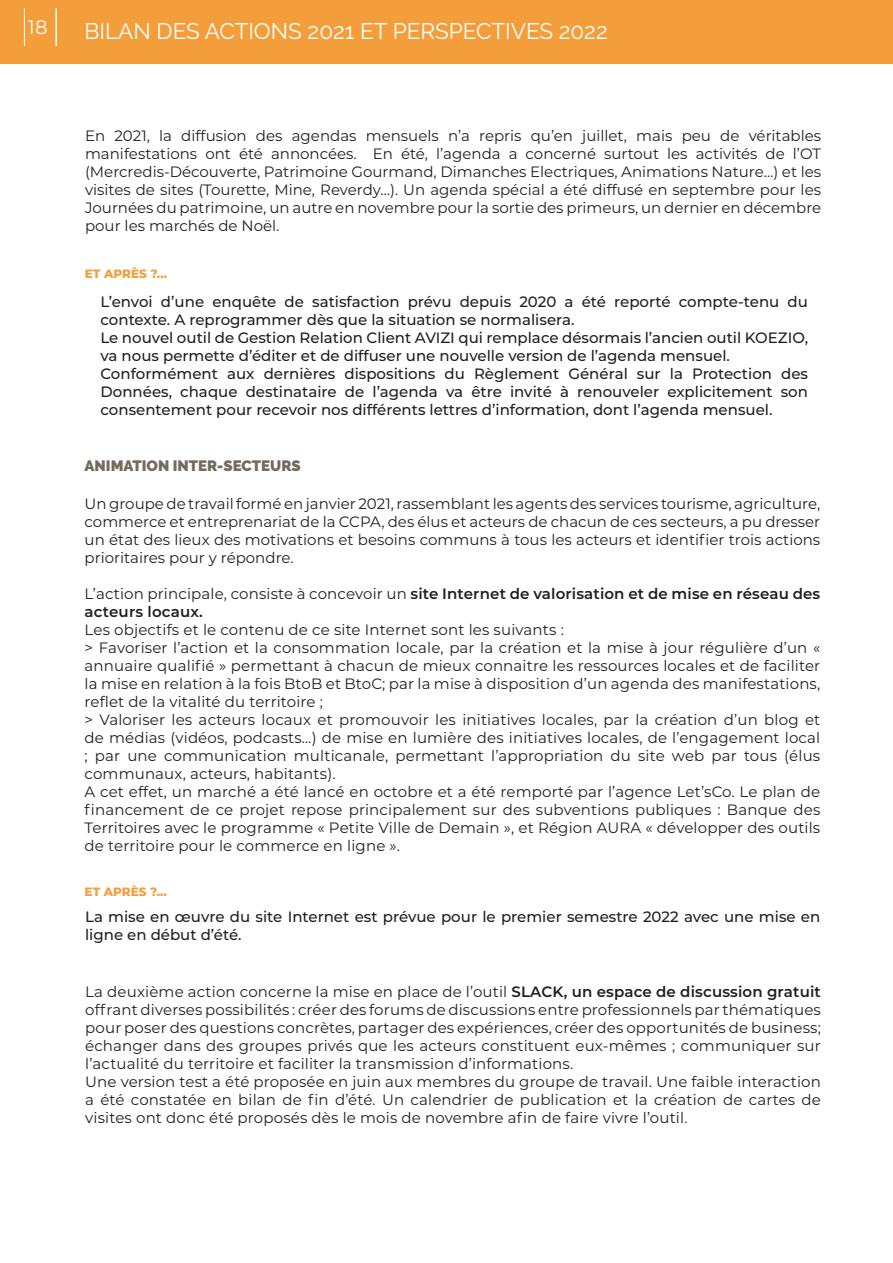
<style>
.page{position:relative;width:893px;height:1263px;background:#fff}
.page>*{position:absolute;margin:0;border:0;box-sizing:border-box;transform-origin:0 0}
.t1{font:22.5px "Raleway";color:#fff}
.t2{font:19.5px "Montserrat";color:#fff}
.t3{font:15px/18px "Montserrat";letter-spacing:.01em;color:#231f20;text-align:justify}
.t4{font:500 15px/18px "Montserrat";color:#231f20}
.t5{font:600 15px/18px "Montserrat";letter-spacing:.01em;color:#231f20}
.t6{font:900 15px "Raleway";color:#756b5c}
.t7{font:800 12px "Montserrat";color:#f49e3b}
.s1{font-weight:400}
.s2{font-weight:600}
</style>
<div class="page">
<div style="left:0;top:0;width:893px;height:63px;background:#f49e3b"></div>
<hr style="left:55px;top:9px;width:2px;height:37px;background:#fff">
<hr style="left:24px;top:9px;width:1px;height:37px;background:#fff">
<h2 class="t2" style="left:28px;top:14px;width:21px">18</h2>
<h1 class="t1" style="left:85px;top:18px;width:525px">BILAN DES ACTIONS 2021 ET PERSPECTIVES 2022</h1>
<p class="t3" style="left:85px;top:126px;width:738px">En 2021, la diffusion des agendas mensuels n’a repris qu’en juillet, mais peu de véritables manifestations ont été annoncées. En été, l’agenda a concerné surtout les activités de l’OT (Mercredis-Découverte, Patrimoine Gourmand, Dimanches Electriques, Animations Nature…) et les visites de sites (Tourette, Mine, Reverdy…). Un agenda spécial a été diffusé en septembre pour les Journées du patrimoine, un autre en novembre pour la sortie des primeurs, un dernier en décembre pour les marchés de Noël.</p>
<p class="t7" style="left:85px;top:265px;width:84px">ET APRÈS ?...</p>
<p class="t4" style="left:100px;top:292px;width:709px">L’envoi d’une enquête de satisfaction prévu depuis 2020 a été reporté compte-tenu du contexte. A reprogrammer dès que la situation se normalisera.<br>Le nouvel outil de Gestion Relation Client AVIZI qui remplace désormais l’ancien outil KOEZIO, va nous permette d’éditer et de diffuser une nouvelle version de l’agenda mensuel.<br>Conformément aux dernières dispositions du Règlement Général sur la Protection des Données, chaque destinataire de l’agenda va être invité à renouveler explicitement son consentement pour recevoir nos différents lettres d’information, dont l’agenda mensuel.</p>
<p class="t6" style="left:85px;top:457px;width:218px">ANIMATION INTER-SECTEURS</p>
<p class="t3" style="left:85px;top:494px;width:737px">Un groupe de travail formé en janvier 2021, rassemblant les agents des services tourisme, agriculture, commerce et entreprenariat de la CCPA, des élus et acteurs de chacun de ces secteurs, a pu dresser un état des lieux des motivations et besoins communs à tous les acteurs et identifier trois actions prioritaires pour y répondre.</p>
<p class="t5" style="left:85px;top:584px;width:737px"><span class="s1">L’action principale, consiste à concevoir un</span> site Internet de valorisation et de mise en réseau des acteurs locaux.</p>
<p class="t3" style="left:85px;top:620px;width:737px;text-align:left">Les objectifs et le contenu de ce site Internet sont les suivants :<br>&gt; Favoriser l’action et la consommation locale, par la création et la mise à jour régulière d’un « annuaire qualifié » permettant à chacun de mieux connaitre les ressources locales et de faciliter la mise en relation à la fois BtoB et BtoC; par la mise à disposition d’un agenda des manifestations, reflet de la vitalité du territoire ;<br>&gt; Valoriser les acteurs locaux et promouvoir les initiatives locales, par la création d’un blog et de médias (vidéos, podcasts…) de mise en lumière des initiatives locales, de l’engagement local ; par une communication multicanale, permettant l’appropriation du site web par tous (élus communaux, acteurs, habitants).<br>A cet effet, un marché a été lancé en octobre et a été remporté par l’agence Let’sCo. Le plan de financement de ce projet repose principalement sur des subventions publiques : Banque des Territoires avec le programme « Petite Ville de Demain », et Région AURA « développer des outils de territoire pour le commerce en ligne ».</p>
<p class="t7" style="left:85px;top:883px;width:84px">ET APRÈS ?...</p>
<p class="t4" style="left:85px;top:907px;width:737px">La mise en œuvre du site Internet est prévue pour le premier semestre 2022 avec une mise en ligne en début d’été.</p>
<p class="t3" style="left:85px;top:982px;width:737px;text-align:left">La deuxième action concerne la mise en place de l’outil <span class="s2">SLACK, un espace de discussion gratuit </span>offrant diverses possibilités : créer des forums de discussions entre professionnels par thématiques pour poser des questions concrètes, partager des expériences, créer des opportunités de business; échanger dans des groupes privés que les acteurs constituent eux-mêmes ; communiquer sur l’actualité du territoire et faciliter la transmission d’informations.<br>Une version test a été proposée en juin aux membres du groupe de travail. Une faible interaction a été constatée en bilan de fin d’été. Un calendrier de publication et la création de cartes de visites ont donc été proposés dès le mois de novembre afin de faire vivre l’outil.</p>
</div>
